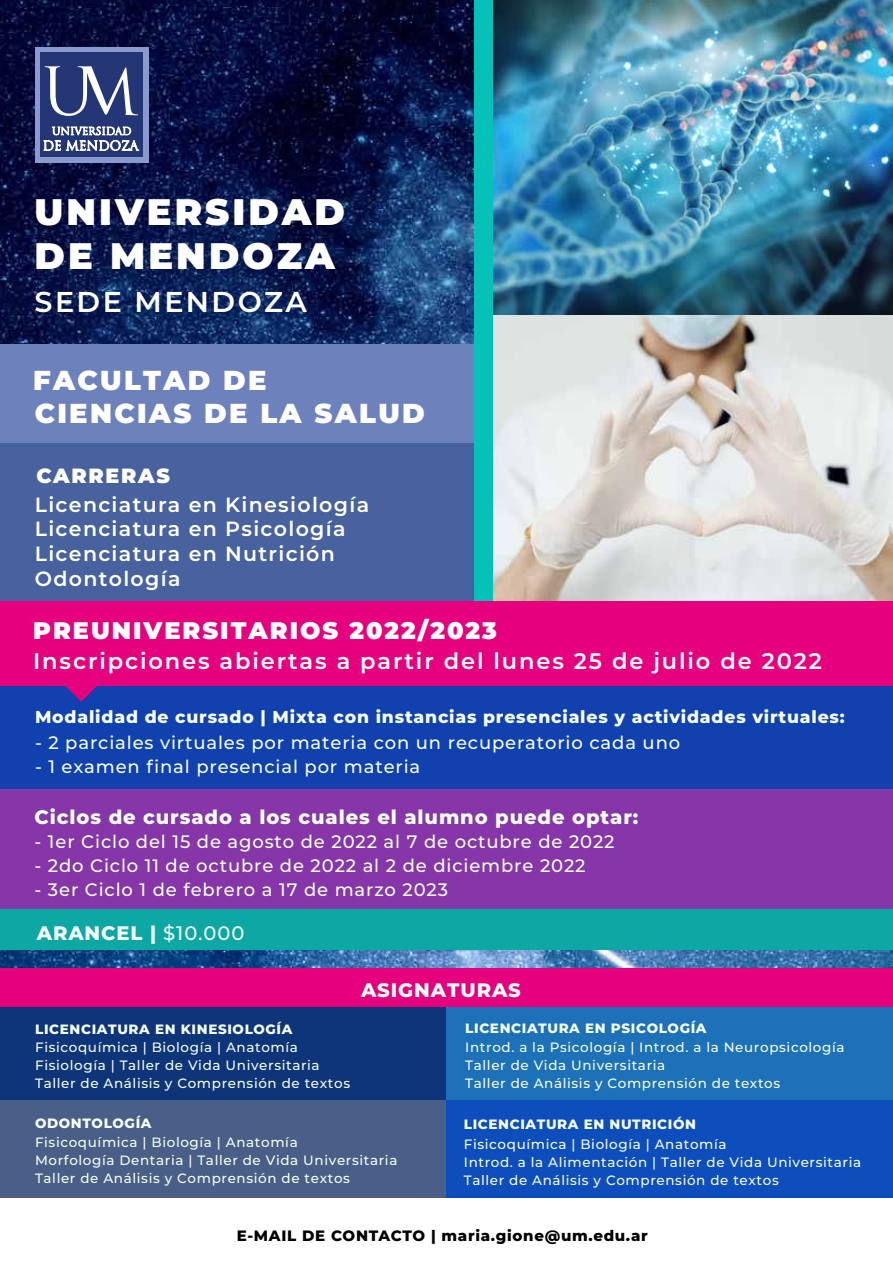
<style>
.page{position:relative;width:893px;height:1263px;background:#fff}
.page>*{position:absolute;margin:0;border:0;box-sizing:border-box;transform-origin:0 0}
.t1{font:900 36.9px/44.2px "Montserrat";letter-spacing:.085em;color:#fff}
.t2{font:600 28.65px "Montserrat";letter-spacing:.085em;color:#fff}
.t3{font:900 27.45px/32.8px "Montserrat";letter-spacing:.085em;color:#fff}
.t4{font:900 24px "Montserrat";letter-spacing:.085em;color:#fff}
.t5{font:600 22.5px "Montserrat";letter-spacing:.085em;color:#fff}
.t6{font:600 20.55px/24.6px "Montserrat";letter-spacing:.065em;color:#fff}
.t7{font:900 20.55px "Montserrat";letter-spacing:.085em;color:#fff}
.t8{font:800 19.5px "Montserrat";letter-spacing:.045em;color:#f6fff5}
.t9{font:500 18px "Montserrat";letter-spacing:.045em;color:#f6fff5}
.t10{font:800 17.25px "Montserrat";letter-spacing:.045em;color:#f6fff5}
.t11{font:800 15px "Montserrat";letter-spacing:.045em;color:#000}
.t12{font:500 13.5px/18px "Montserrat";letter-spacing:.045em;color:#f6fff5}
.t13{font:800 13.5px "Montserrat";letter-spacing:.045em;color:#f6fff5}
.s1{font-weight:500}
</style>
<div class="page">
<img style="left:0;top:0;width:893px;height:969px">
<img style="left:492px;top:314px;width:401px;height:288px">
<img style="left:492px;top:0;width:401px;height:314px">
<div style="left:0;top:686px;width:893px;height:103px;background:#1041af"></div>
<div style="left:0;top:789px;width:893px;height:120px;background:#8636a8"></div>
<div style="left:0;top:909px;width:893px;height:41px;background:#0ea8a4"></div>
<div style="left:0;top:969px;width:893px;height:40px;background:#e6007e"></div>
<div style="left:0;top:1008px;width:446px;height:92px;background:#0e357a"></div>
<div style="left:446px;top:1008px;width:447px;height:92px;background:#1d71b8"></div>
<div style="left:0;top:1100px;width:446px;height:98px;background:#495f87"></div>
<div style="left:446px;top:1100px;width:447px;height:98px;background:#0d4dbc"></div>
<div style="left:0;top:431px;width:482px;height:195px;background:#47629e"></div>
<div style="left:0;top:345px;width:482px;height:98px;background:#6d82bc"></div>
<div style="left:474px;top:0;width:18px;height:652px;background:#05c1b7"></div>
<div style="left:0;top:602px;width:893px;height:84px;background:#e6007e"></div>
<svg style="left:65px;top:686px;width:32px;height:16px"></svg>
<div style="left:35px;top:47px;width:113px;height:116px;background:#8b9ace"></div>
<div style="left:41px;top:53px;width:102px;height:104px;background:#243676"></div>
<svg style="left:43px;top:66px;width:96px;height:85px"></svg>
<h1 class="t1" style="left:35px;top:187px;width:312px">UNIVERSIDAD<br>DE MENDOZA</h1>
<h2 class="t2" style="left:35px;top:281px;width:274px">SEDE MENDOZA</h2>
<h3 class="t3" style="left:33px;top:362px;width:393px">FACULTAD DE<br>CIENCIAS DE LA SALUD</h3>
<h3 class="t7" style="left:36px;top:460px;width:135px">CARRERAS</h3>
<h3 class="t6" style="left:35px;top:491px;width:336px">Licenciatura en Kinesiología<br>Licenciatura en Psicología<br>Licenciatura en Nutrición<br>Odontología</h3>
<h3 class="t4" style="left:33px;top:612px;width:465px">PREUNIVERSITARIOS 2022/2023</h3>
<h3 class="t5" style="left:33px;top:645px;width:790px">Inscripciones abiertas a partir del lunes 25 de julio de 2022</h3>
<p class="t10" style="left:35px;top:704px;width:811px">Modalidad de cursado | Mixta con instancias presenciales y actividades virtuales:</p>
<h3 class="t9" style="left:35px;top:730px;width:647px">- 2 parciales virtuales por materia con un recuperatorio cada uno</h3>
<h3 class="t9" style="left:35px;top:753px;width:387px">- 1 examen final presencial por materia</h3>
<h3 class="t8" style="left:35px;top:803px;width:605px">Ciclos de cursado a los cuales el alumno puede optar:</h3>
<h3 class="t9" style="left:35px;top:829px;width:581px">- 1er Ciclo del 15 de agosto de 2022 al 7 de octubre de 2022</h3>
<h3 class="t9" style="left:35px;top:853px;width:552px">- 2do Ciclo 11 de octubre de 2022 al 2 de diciembre 2022</h3>
<h3 class="t9" style="left:35px;top:877px;width:415px">- 3er Ciclo 1 de febrero a 17 de marzo 2023</h3>
<h3 class="t8" style="left:37px;top:918px;width:209px">ARANCEL | <span class="s1">$10.000</span></h3>
<h3 class="t8" style="left:361px;top:976px;width:161px">ASIGNATURAS</h3>
<p class="t13" style="left:35px;top:1019px;width:259px">LICENCIATURA EN KINESIOLOGÍA</p>
<p class="t12" style="left:35px;top:1038px;width:316px">Fisicoquímica | Biología | Anatomía<br>Fisiología | Taller de Vida Universitaria<br>Taller de Análisis y Comprensión de textos</p>
<p class="t13" style="left:465px;top:1018px;width:243px">LICENCIATURA EN PSICOLOGÍA</p>
<p class="t12" style="left:465px;top:1038px;width:381px">Introd. a la Psicología | Introd. a la Neuropsicología<br>Taller de Vida Universitaria<br>Taller de Análisis y Comprensión de textos</p>
<p class="t13" style="left:464px;top:1114px;width:234px">LICENCIATURA EN NUTRICIÓN</p>
<p class="t12" style="left:464px;top:1134px;width:399px">Fisicoquímica | Biología | Anatomía<br>Introd. a la Alimentación | Taller de Vida Universitaria<br>Taller de Análisis y Comprensión de textos</p>
<p class="t13" style="left:35px;top:1113px;width:118px">ODONTOLOGÍA</p>
<p class="t12" style="left:35px;top:1133px;width:364px">Fisicoquímica | Biología | Anatomía<br>Morfología Dentaria | Taller de Vida Universitaria<br>Taller de Análisis y Comprensión de textos</p>
<p class="t11" style="left:237px;top:1224px;width:412px">E-MAIL DE CONTACTO | maria.gione@um.edu.ar</p>
</div>
